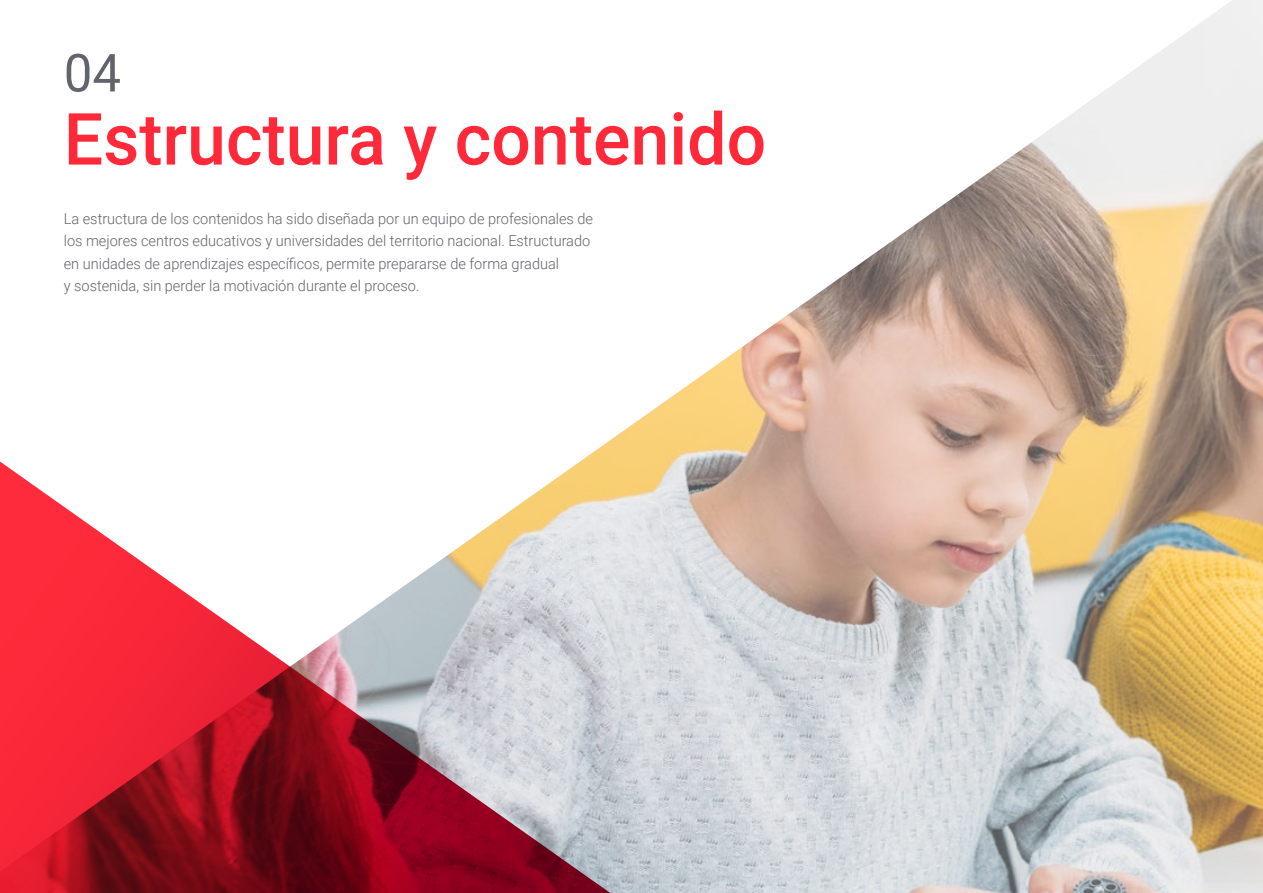
<style>
.page{position:relative;width:1263px;height:893px;background:#fff}
.page>*{position:absolute;margin:0;border:0;box-sizing:border-box;transform-origin:0 0}
.t1{font:500 72px "Roboto";color:#ff293a}
.t2{font:52.5px "Roboto";color:#61646a}
.t3{font:300 15px/22.5px "Roboto";color:#61646a}
</style>
<div class="page">
<img style="left:602px;top:0;width:661px;height:893px">
<svg style="left:0;top:446px;width:640px;height:447px"></svg>
<h2 class="t2" style="left:64px;top:36px;width:59px">04</h2>
<h1 class="t1" style="left:64px;top:89px;width:704px">Estructura y contenido</h1>
<p class="t3" style="left:64px;top:207px;width:531px">La estructura de los contenidos ha sido diseñada por un equipo de profesionales de los mejores centros educativos y universidades del territorio nacional. Estructurado en unidades de aprendizajes específicos, permite prepararse de forma gradual<br>y sostenida, sin perder la motivación durante el proceso.</p>
</div>
